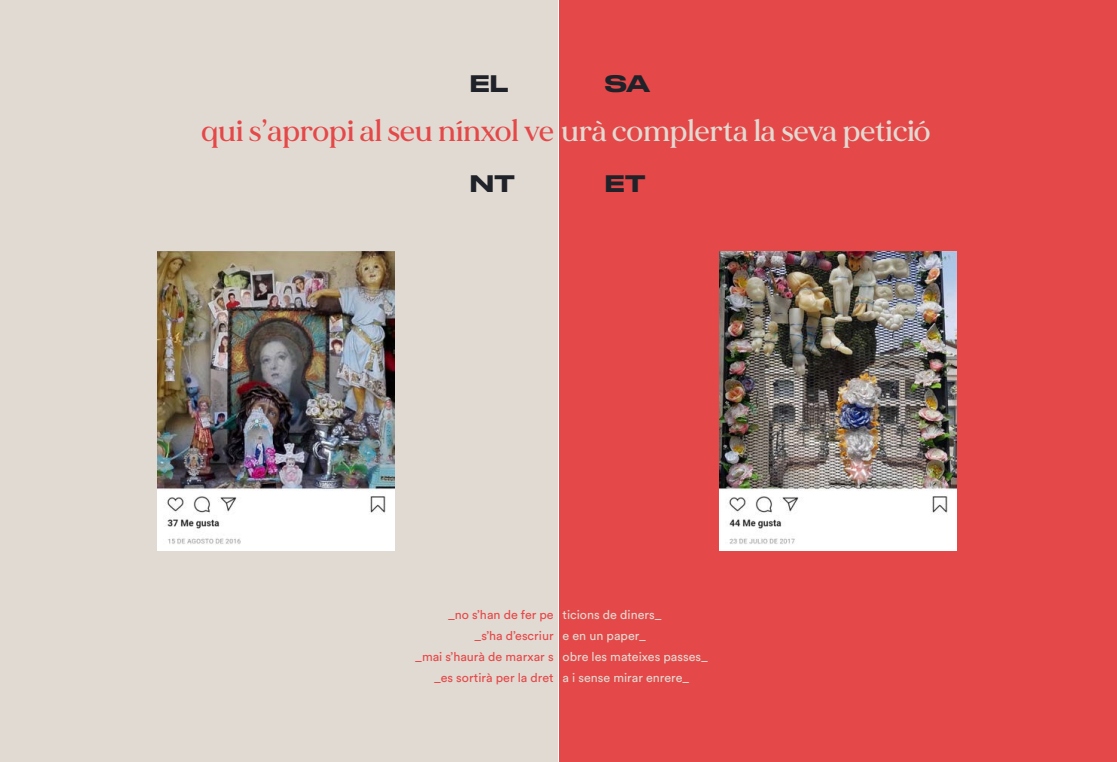
<style>
.page{position:relative;width:1117px;height:762px;background:#fff}
.page>*{position:absolute;margin:0;border:0;box-sizing:border-box;transform-origin:0 0}
.t1{font:500 30px "MADE Mirage";letter-spacing:.01em;color:#e1dad2}
.t2{font:500 expanded 22.5px "Druk";letter-spacing:-.005em;color:#202229}
.t3{font:12.5px "Circular Std";color:#e54849}
.t4{font:12.5px "Circular Std";color:#e1dad2}
.s1{color:#e54849}
</style>
<div class="page">
<div style="left:0;top:0;width:557px;height:762px;background:#e1dad2"></div>
<img style="left:157px;top:252px;width:237px;height:298px">
<div style="left:559px;top:0;width:557px;height:762px;background:#e54849"></div>
<img style="left:719px;top:252px;width:236px;height:298px">
<p class="t2" style="left:469px;top:65px;width:40px">EL</p>
<p class="t2" style="left:604px;top:65px;width:47px">SA</p>
<p class="t1" style="left:202px;top:112px;width:730px"><span class="s1">qui s’apropi al seu nínxol ve</span> urà complerta la seva petició</p>
<p class="t2" style="left:469px;top:165px;width:47px">NT</p>
<p class="t2" style="left:604px;top:165px;width:42px">ET</p>
<p class="t3" style="left:448px;top:607px;width:107px">_no s’han de fer pe</p>
<p class="t3" style="left:474px;top:628px;width:81px">_s’ha d’escriur</p>
<p class="t3" style="left:415px;top:649px;width:140px">_mai s’haurà de marxar s</p>
<p class="t3" style="left:434px;top:670px;width:121px">_es sortirà per la dret</p>
<p class="t4" style="left:562px;top:607px;width:100px">ticions de diners_</p>
<p class="t4" style="left:562px;top:628px;width:85px">e en un paper_</p>
<p class="t4" style="left:562px;top:649px;width:147px">obre les mateixes passes_</p>
<p class="t4" style="left:562px;top:670px;width:128px">a i sense mirar enrere_</p>
</div>
